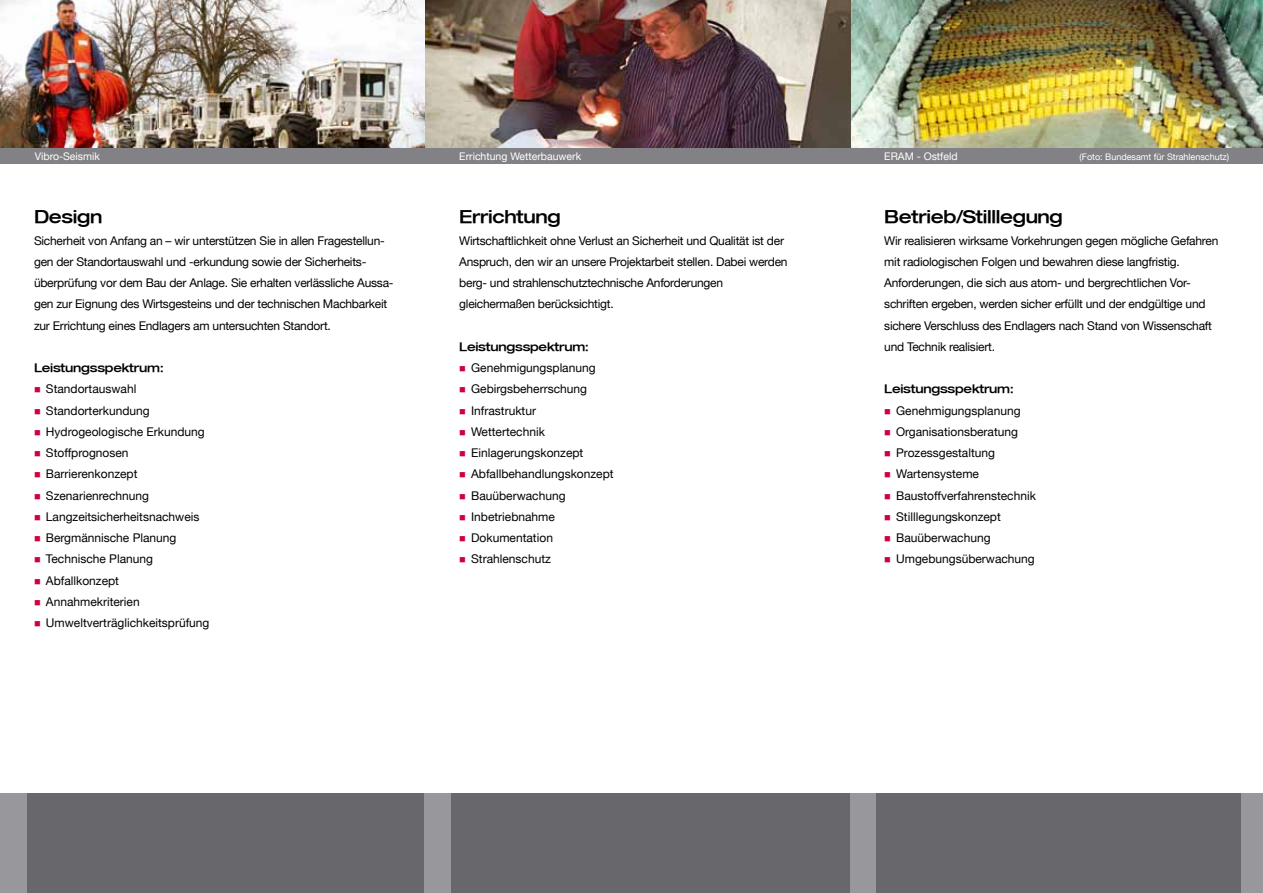
<style>
.page{position:relative;width:1263px;height:893px;background:#fff}
.page>*{position:absolute;margin:0;border:0;box-sizing:border-box;transform-origin:0 0}
.t1{font:500 expanded 18px "Helvetica Neue LT";letter-spacing:-.02em;color:#000}
.t2{font:12px/21.3px "Helvetica Neue LT";letter-spacing:-.02em;color:#000}
.t3{font:12px "Helvetica Neue LT";color:#000}
.t4{font:500 expanded 12px "Helvetica Neue LT";letter-spacing:-.02em;color:#000}
.t5{font:10.5px "Helvetica Neue LT";color:#fff}
.t6{font:9px "Helvetica Neue LT";color:#fff}
.s1{color:#cf003b}
</style>
<div class="page">
<div style="left:24px;top:793px;width:1220px;height:100px;background:#68676c"></div>
<div style="left:1242px;top:793px;width:21px;height:100px;background:#98989c"></div>
<div style="left:0;top:793px;width:27px;height:100px;background:#98989c"></div>
<div style="left:425px;top:793px;width:26px;height:100px;background:#98989c"></div>
<div style="left:850px;top:793px;width:26px;height:100px;background:#98989c"></div>
<img style="left:850px;top:0;width:413px;height:149px">
<img style="left:0;top:0;width:850px;height:149px">
<div style="left:0;top:149px;width:1263px;height:15px;background:#828185"></div>
<p class="t5" style="left:35px;top:150px;width:66px">Vibro-Seismik</p>
<p class="t5" style="left:459px;top:150px;width:123px">Errichtung Wetterbauwerk</p>
<p class="t5" style="left:884px;top:150px;width:75px">ERAM - Ostfeld</p>
<p class="t6" style="left:1079px;top:152px;width:151px">(Foto: Bundesamt für Strahlenschutz)</p>
<h1 class="t1" style="left:34px;top:206px;width:70px">Design</h1>
<p class="t2" style="left:34px;top:229px;width:361px">Sicherheit von Anfang an – wir unterstützen Sie in allen Fragestellun&shy;gen der Standortauswahl und -erkundung sowie der Sicherheits&shy;überprüfung vor dem Bau der Anlage. Sie erhalten verlässliche Aussa&shy;gen zur Eignung des Wirtsgesteins und der technischen Machbarkeit zur Errichtung eines Endlagers am untersuchten Standort.</p>
<p class="t4" style="left:34px;top:360px;width:131px">Leistungsspektrum:</p>
<p class="t3" style="left:34px;top:382px;width:104px"><span class="s1">■</span> Standortauswahl</p>
<p class="t3" style="left:34px;top:403px;width:117px"><span class="s1">■</span> Standorterkundung</p>
<p class="t3" style="left:34px;top:424px;width:172px"><span class="s1">■</span> Hydrogeologische Erkundung</p>
<p class="t3" style="left:34px;top:446px;width:96px"><span class="s1">■</span> Stoffprognosen</p>
<p class="t3" style="left:34px;top:467px;width:105px"><span class="s1">■</span> Barrierenkonzept</p>
<p class="t3" style="left:34px;top:488px;width:117px"><span class="s1">■</span> Szenarienrechnung</p>
<p class="t3" style="left:34px;top:509px;width:167px"><span class="s1">■</span> Langzeitsicherheitsnachweis</p>
<p class="t3" style="left:34px;top:531px;width:144px"><span class="s1">■</span> Bergmännische Planung</p>
<p class="t3" style="left:34px;top:552px;width:121px"><span class="s1">■</span> Technische Planung</p>
<p class="t3" style="left:34px;top:573px;width:87px"><span class="s1">■</span> Abfallkonzept</p>
<p class="t3" style="left:34px;top:594px;width:107px"><span class="s1">■</span> Annahmekriterien</p>
<p class="t3" style="left:34px;top:616px;width:177px"><span class="s1">■</span> Umweltverträglichkeitsprüfung</p>
<h1 class="t1" style="left:459px;top:206px;width:103px">Errichtung</h1>
<p class="t2" style="left:459px;top:229px;width:330px">Wirtschaftlichkeit ohne Verlust an Sicherheit und Qualität ist der Anspruch, den wir an unsere Projektarbeit stellen. Dabei werden berg- und strahlenschutztechnische Anforderungen gleichermaßen berücksichtigt.</p>
<p class="t4" style="left:459px;top:339px;width:131px">Leistungsspektrum:</p>
<p class="t3" style="left:459px;top:361px;width:138px"><span class="s1">■</span> Genehmigungsplanung</p>
<p class="t3" style="left:459px;top:382px;width:129px"><span class="s1">■</span> Gebirgsbeherrschung</p>
<p class="t3" style="left:459px;top:403px;width:78px"><span class="s1">■</span> Infrastruktur</p>
<p class="t3" style="left:459px;top:424px;width:87px"><span class="s1">■</span> Wettertechnik</p>
<p class="t3" style="left:459px;top:446px;width:126px"><span class="s1">■</span> Einlagerungskonzept</p>
<p class="t3" style="left:459px;top:467px;width:156px"><span class="s1">■</span> Abfallbehandlungskonzept</p>
<p class="t3" style="left:459px;top:488px;width:108px"><span class="s1">■</span> Bauüberwachung</p>
<p class="t3" style="left:459px;top:509px;width:97px"><span class="s1">■</span> Inbetriebnahme</p>
<p class="t3" style="left:459px;top:531px;width:95px"><span class="s1">■</span> Dokumentation</p>
<p class="t3" style="left:459px;top:552px;width:93px"><span class="s1">■</span> Strahlenschutz</p>
<h1 class="t1" style="left:884px;top:206px;width:180px">Betrieb/Stilllegung</h1>
<p class="t2" style="left:884px;top:229px;width:336px">Wir realisieren wirksame Vorkehrungen gegen mögliche Gefahren mit radiologischen Folgen und bewahren diese langfristig.<br>Anforderungen, die sich aus atom- und bergrechtlichen Vor&shy;schriften ergeben, werden sicher erfüllt und der endgültige und sichere Verschluss des Endlagers nach Stand von Wissenschaft und Technik realisiert.</p>
<p class="t4" style="left:884px;top:382px;width:131px">Leistungsspektrum:</p>
<p class="t3" style="left:884px;top:403px;width:138px"><span class="s1">■</span> Genehmigungsplanung</p>
<p class="t3" style="left:884px;top:424px;width:135px"><span class="s1">■</span> Organisationsberatung</p>
<p class="t3" style="left:884px;top:446px;width:112px"><span class="s1">■</span> Prozessgestaltung</p>
<p class="t3" style="left:884px;top:467px;width:96px"><span class="s1">■</span> Wartensysteme</p>
<p class="t3" style="left:884px;top:488px;width:153px"><span class="s1">■</span> Baustoffverfahrenstechnik</p>
<p class="t3" style="left:884px;top:509px;width:118px"><span class="s1">■</span> Stilllegungskonzept</p>
<p class="t3" style="left:884px;top:531px;width:108px"><span class="s1">■</span> Bauüberwachung</p>
<p class="t3" style="left:884px;top:552px;width:152px"><span class="s1">■</span> Umgebungsüberwachung</p>
</div>
